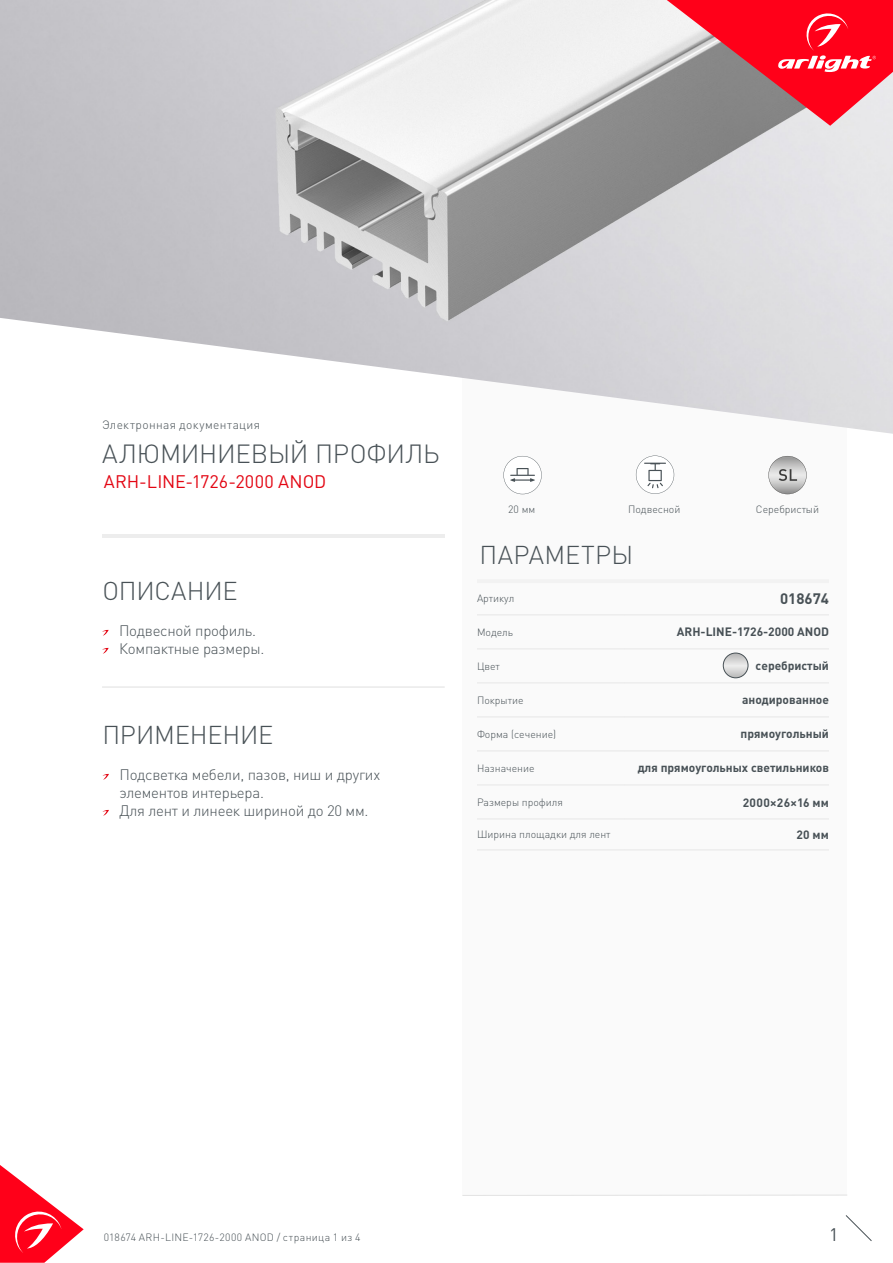
<style>
.page{position:relative;width:893px;height:1263px;background:#fff}
.page>*{position:absolute;margin:0;border:0;box-sizing:border-box;transform-origin:0 0}
.t1{font:300 25.95px "DIN Pro";letter-spacing:-.01em;color:#485156}
.t2{font:300 25.5px "DIN Pro";letter-spacing:-.005em;color:#485156}
.t3{font:300 25.5px "DIN Pro";letter-spacing:.015em;color:#485156}
.t4{font:18px "DIN Pro";color:#e30613}
.t5{font:18px "DIN Pro";color:#485156}
.t6{font:300 15px/18px "DIN Pro";letter-spacing:-.015em;color:#485156}
.t7{font:700 15px "DIN Pro";color:#485156}
.t8{font:700 12px "DIN Pro";color:#485156}
.t9{font:300 12px "DIN Pro";letter-spacing:.03em;color:#485156}
.t10{font:700 12px "DIN Pro";letter-spacing:.025em;color:#485156}
.t11{font:300 10.5px "DIN Pro";color:#485156}
.t12{font:300 10.5px "DIN Pro";letter-spacing:.03em;color:#485156}
</style>
<div class="page">
<svg style="left:0;top:1165px;width:84px;height:98px"></svg>
<svg style="left:845px;top:1215px;width:27px;height:26px"></svg>
<div style="left:462px;top:250px;width:385px;height:946px;background:#fafafa"></div>
<img style="left:0;top:0;width:893px;height:434px">
<svg style="left:768px;top:456px;width:39px;height:38px"></svg>
<hr style="left:102px;top:535px;width:342px;height:3px;background:#ededed">
<hr style="left:477px;top:579px;width:148px;height:4px;background:#f2f2f2">
<hr style="left:625px;top:579px;width:204px;height:4px;background:#f2f2f2">
<hr style="left:477px;top:614px;width:148px;height:1px;background:#ededed">
<hr style="left:625px;top:614px;width:204px;height:1px;background:#ededed">
<hr style="left:477px;top:648px;width:148px;height:2px;background:#ededed">
<hr style="left:625px;top:648px;width:204px;height:2px;background:#ededed">
<hr style="left:477px;top:682px;width:148px;height:2px;background:#ededed">
<hr style="left:625px;top:682px;width:204px;height:2px;background:#ededed">
<hr style="left:477px;top:716px;width:148px;height:2px;background:#ededed">
<hr style="left:625px;top:716px;width:204px;height:2px;background:#ededed">
<hr style="left:477px;top:750px;width:148px;height:2px;background:#ededed">
<hr style="left:625px;top:750px;width:204px;height:2px;background:#ededed">
<hr style="left:477px;top:784px;width:148px;height:2px;background:#ededed">
<hr style="left:625px;top:784px;width:204px;height:2px;background:#ededed">
<hr style="left:477px;top:818px;width:148px;height:2px;background:#ededed">
<hr style="left:625px;top:818px;width:204px;height:2px;background:#ededed">
<hr style="left:477px;top:849px;width:148px;height:2px;background:#ededed">
<hr style="left:625px;top:849px;width:204px;height:2px;background:#ededed">
<hr style="left:462px;top:1195px;width:385px;height:1px;background:#e3e3e3">
<svg style="left:667px;top:0;width:226px;height:126px;background:#da4e5c"></svg>
<svg style="left:102px;top:774px;width:7px;height:6px"></svg>
<svg style="left:102px;top:810px;width:7px;height:6px"></svg>
<hr style="left:102px;top:686px;width:343px;height:2px;background:#e3e3e3">
<svg style="left:723px;top:653px;width:25px;height:25px"></svg>
<div style="left:723px;top:653px;width:25px;height:25px;border:1px solid #485156;border-radius:50%"></div>
<svg style="left:503px;top:456px;width:39px;height:38px"></svg>
<svg style="left:636px;top:456px;width:38px;height:38px"></svg>
<svg style="left:102px;top:630px;width:7px;height:6px"></svg>
<svg style="left:102px;top:648px;width:7px;height:6px"></svg>
<p class="t9" style="left:102px;top:417px;width:160px">Электронная документация</p>
<h1 class="t1" style="left:102px;top:436px;width:339px">АЛЮМИНИЕВЫЙ ПРОФИЛЬ</h1>
<p class="t4" style="left:104px;top:470px;width:224px">ARH-LINE-1726-2000 ANOD</p>
<h2 class="t2" style="left:102px;top:573px;width:137px">ОПИСАНИЕ</h2>
<p class="t6" style="left:119px;top:620px;width:147px">Подвесной профиль.<br>Компактные размеры.</p>
<h2 class="t2" style="left:102px;top:717px;width:172px">ПРИМЕНЕНИЕ</h2>
<p class="t6" style="left:119px;top:764px;width:262px">Подсветка мебели, пазов, ниш и других элементов интерьера.<br>Для лент и линеек шириной до 20 мм.</p>
<p class="t11" style="left:508px;top:502px;width:29px">20 мм</p>
<p class="t11" style="left:628px;top:502px;width:54px">Подвесной</p>
<p class="t11" style="left:756px;top:502px;width:65px">Серебристый</p>
<h2 class="t3" style="left:479px;top:537px;width:155px">ПАРАМЕТРЫ</h2>
<p class="t11" style="left:477px;top:591px;width:39px">Артикул</p>
<p class="t7" style="left:780px;top:588px;width:50px">018674</p>
<p class="t11" style="left:477px;top:625px;width:38px">Модель</p>
<p class="t8" style="left:677px;top:624px;width:154px">ARH-LINE-1726-2000 ANOD</p>
<p class="t11" style="left:477px;top:659px;width:24px">Цвет</p>
<p class="t8" style="left:756px;top:658px;width:75px">серебристый</p>
<p class="t11" style="left:477px;top:693px;width:48px">Покрытие</p>
<p class="t8" style="left:742px;top:692px;width:88px">анодированное</p>
<p class="t11" style="left:477px;top:727px;width:81px">Форма (сечение)</p>
<p class="t8" style="left:741px;top:726px;width:90px">прямоугольный</p>
<p class="t11" style="left:477px;top:761px;width:59px">Назначение</p>
<p class="t8" style="left:638px;top:760px;width:193px">для прямоугольных светильников</p>
<p class="t11" style="left:477px;top:795px;width:87px">Размеры профиля</p>
<p class="t10" style="left:743px;top:794px;width:88px">2000×26×16 мм</p>
<p class="t11" style="left:477px;top:827px;width:135px">Ширина площадки для лент</p>
<p class="t8" style="left:796px;top:826px;width:34px">20 мм</p>
<p class="t12" style="left:104px;top:1230px;width:258px">018674 ARH-LINE-1726-2000 ANOD / страница 1 из 4</p>
<p class="t5" style="left:829px;top:1222px;width:11px">1</p>
</div>
